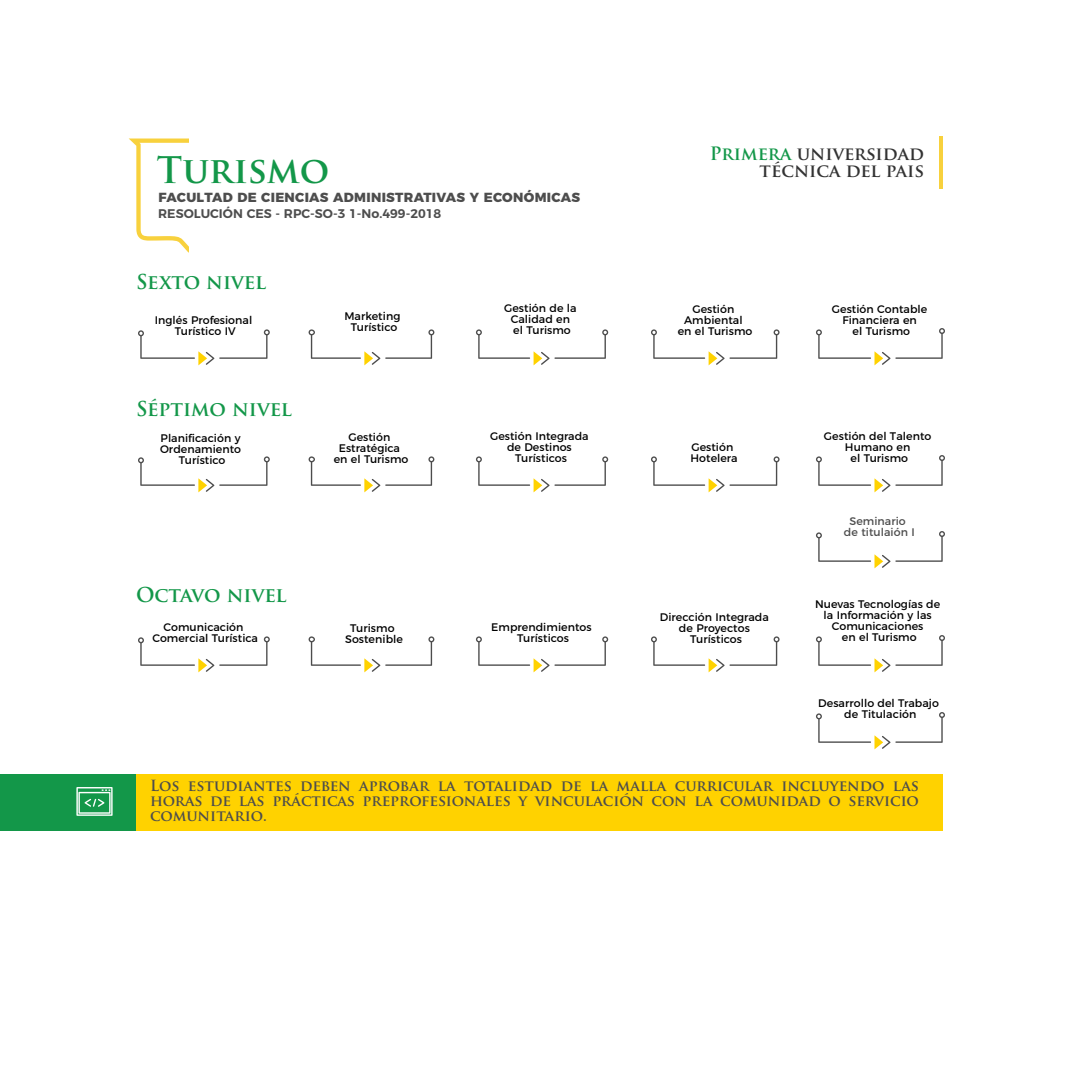
<style>
.page{position:relative;width:1080px;height:1080px;background:#fff}
.page>*{position:absolute;margin:0;border:0;box-sizing:border-box;transform-origin:0 0}
.t1{font:700 35.8px "Trajan Pro";color:#139749}
.t2{font:700 20px "Trajan Pro";color:#139749}
.t3{font:700 18px/17px "Trajan Pro";color:#333;text-align:right}
.t4{font:700 15px/15px "Trajan Pro";color:#4d4d4d;text-align:justify}
.t5{font:800 13.2px "Montserrat";letter-spacing:.025em;color:#4d4d4d}
.t6{font:600 12.6px "Montserrat";color:#4d4d4d}
.t7{font:11px/11px "Montserrat";letter-spacing:.005em;color:#000;text-align:center}
.t8{font:11px/11px "Montserrat";letter-spacing:.005em;color:#4d4d4d;text-align:center}
.s1{color:#139749}
</style>
<div class="page">
<div style="left:134px;top:774px;width:809px;height:57px;background:#ffd200"></div>
<svg style="left:129px;top:139px;width:60px;height:113px"></svg>
<hr style="left:939px;top:136px;width:4px;height:53px;background:#f8d13d">
<svg style="left:138px;top:329px;width:132px;height:36px"></svg>
<svg style="left:309px;top:329px;width:125px;height:36px"></svg>
<svg style="left:476px;top:329px;width:132px;height:36px"></svg>
<svg style="left:651px;top:329px;width:129px;height:36px"></svg>
<svg style="left:816px;top:328px;width:129px;height:37px"></svg>
<svg style="left:138px;top:456px;width:132px;height:36px"></svg>
<svg style="left:309px;top:456px;width:125px;height:36px"></svg>
<svg style="left:476px;top:456px;width:132px;height:36px"></svg>
<svg style="left:651px;top:456px;width:129px;height:36px"></svg>
<svg style="left:816px;top:455px;width:129px;height:37px"></svg>
<svg style="left:138px;top:636px;width:132px;height:36px"></svg>
<svg style="left:309px;top:636px;width:125px;height:36px"></svg>
<svg style="left:476px;top:636px;width:132px;height:36px"></svg>
<svg style="left:651px;top:636px;width:129px;height:36px"></svg>
<svg style="left:816px;top:635px;width:129px;height:37px"></svg>
<svg style="left:816px;top:531px;width:129px;height:37px"></svg>
<svg style="left:816px;top:712px;width:129px;height:37px"></svg>
<div style="left:0;top:774px;width:136px;height:57px;background:#139749"></div>
<svg style="left:76px;top:787px;width:37px;height:29px"></svg>
<h1 class="t1" style="left:157px;top:148px;width:174px">Turismo</h1>
<p class="t6" style="left:158px;top:203px;width:285px">RESOLUCIÓN CES - RPC-SO-3 1-No.499-2018</p>
<p class="t5" style="left:159px;top:186px;width:423px">FACULTAD DE CIENCIAS ADMINISTRATIVAS Y ECONÓMICAS</p>
<h3 class="t3" style="left:710px;top:145px;width:216px"><span class="s1">Primera</span> universidad técnica del pais</h3>
<h2 class="t2" style="left:136px;top:269px;width:132px">Sexto nivel</h2>
<p class="t7" style="left:155px;top:314px;width:99px">Inglés Profesional<br>Turístico IV</p>
<p class="t7" style="left:344px;top:310px;width:57px">Marketing<br>Turístico</p>
<p class="t7" style="left:504px;top:302px;width:74px">Gestión de la<br>Calidad en<br>el Turismo</p>
<p class="t7" style="left:678px;top:303px;width:76px">Gestión<br>Ambiental en el Turismo</p>
<h2 class="t2" style="left:136px;top:396px;width:157px">Séptimo nivel</h2>
<p class="t7" style="left:160px;top:432px;width:83px">Planificación y<br>Ordenamiento<br>Turístico</p>
<p class="t7" style="left:334px;top:431px;width:76px">Gestión<br>Estratégica en el Turismo</p>
<p class="t7" style="left:490px;top:430px;width:100px">Gestión Integrada de Destinos<br>Turísticos</p>
<p class="t7" style="left:691px;top:441px;width:49px;text-align:left">Gestión<br>Hotelera</p>
<h2 class="t2" style="left:136px;top:582px;width:152px">Octavo nivel</h2>
<p class="t7" style="left:152px;top:621px;width:107px">Comunicación<br>Comercial Turística</p>
<p class="t7" style="left:345px;top:622px;width:59px">Turismo<br>Sostenible</p>
<p class="t7" style="left:491px;top:621px;width:102px">Emprendimientos<br>Turísticos</p>
<p class="t7" style="left:660px;top:611px;width:111px">Dirección Integrada de Proyectos<br>Turísticos</p>
<p class="t7" style="left:832px;top:303px;width:97px">Gestión Contable<br>Financiera en<br>el Turismo</p>
<p class="t7" style="left:824px;top:430px;width:109px">Gestión del Talento<br>Humano en<br>el Turismo</p>
<p class="t8" style="left:844px;top:515px;width:72px">Seminario de titulaión I</p>
<p class="t7" style="left:815px;top:598px;width:127px">Nuevas Tecnologías de la Información y las<br>Comunicaciones<br>en el Turismo</p>
<p class="t7" style="left:818px;top:697px;width:122px">Desarrollo del Trabajo de Titulación</p>
<h3 class="t4" style="left:150px;top:778px;width:771px">Los estudiantes deben aprobar la totalidad de la malla curricular incluyendo las horas de las prácticas preprofesionales y vinculación con la comunidad o servicio comunitario.</h3>
</div>
